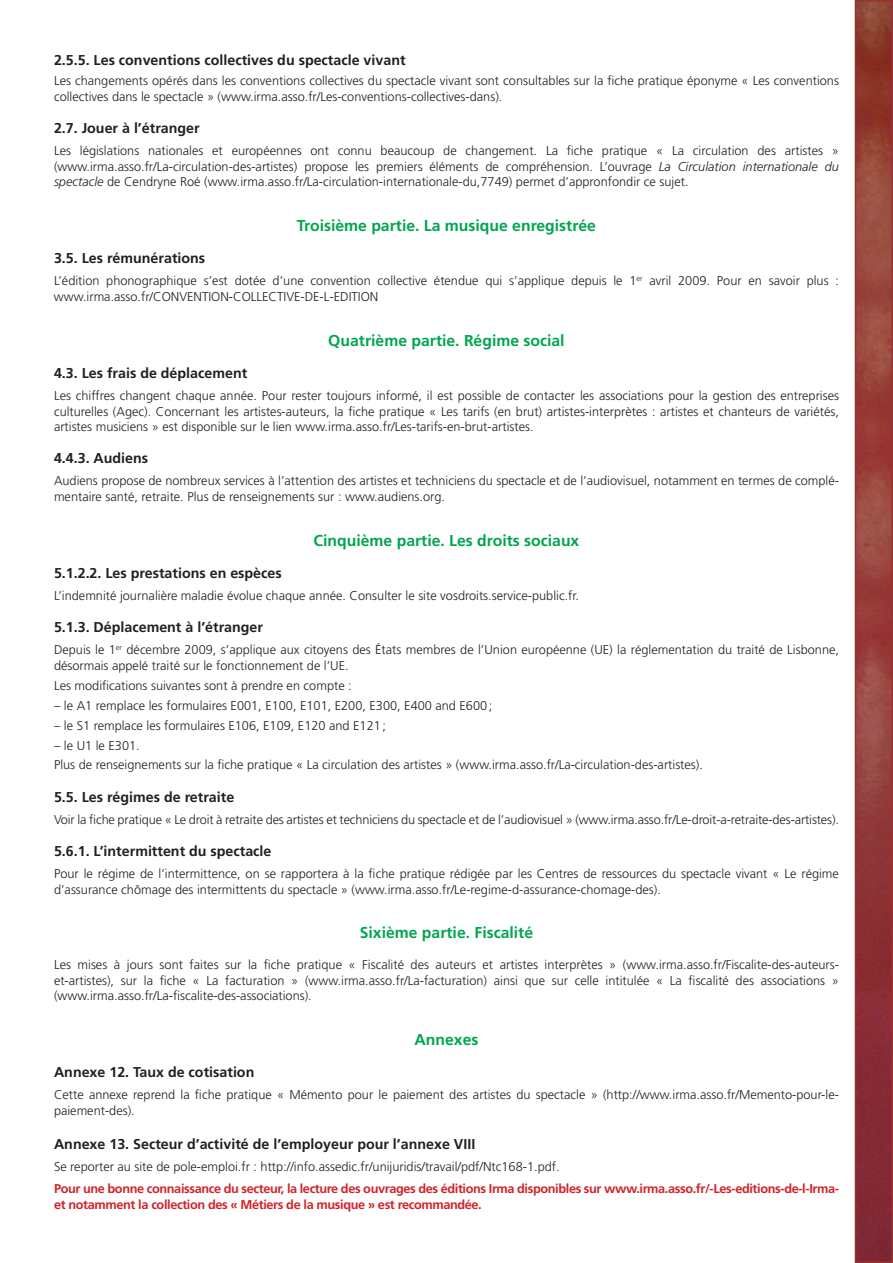
<style>
.page{position:relative;width:893px;height:1263px;background:#fff}
.page>*{position:absolute;margin:0;border:0;box-sizing:border-box;transform-origin:0 0}
.t1{font:700 15.75px "Frutiger";color:#00a54f}
.t2{font:700 14.25px "Frutiger";color:#231f20}
.t3{font:300 12.75px/15.6px "Frutiger";color:#231f20}
.t4{font:700 12.75px/15.6px "Frutiger";letter-spacing:-.03em;color:#d1232a}
.s1{font-style:italic}
</style>
<div class="page">
<img style="left:858px;top:3px;width:32px;height:1257px">
<div style="left:855px;top:0;width:38px;height:1263px;border:2px solid #973333"></div>
<p class="t2" style="left:54px;top:52px;width:353px">2.5.5. Les conventions collectives du spectacle vivant</p>
<p class="t3" style="left:54px;top:73px;width:786px">Les changements opérés dans les conventions collectives du spectacle vivant sont consultables sur la fiche pratique éponyme « Les conventions collectives dans le spectacle » (www.irma.asso.fr/Les-conventions-collectives-dans).</p>
<p class="t2" style="left:54px;top:120px;width:147px">2.7. Jouer à l’étranger</p>
<p class="t3" style="left:54px;top:143px;width:786px;text-align:justify">Les législations nationales et européennes ont connu beaucoup de changement. La fiche pratique « La circulation des artistes » (www.irma.asso.fr/La-circulation-des-artistes) propose les premiers éléments de compréhension. L’ouvrage <span class="s1">La Circulation internationale du spectacle</span> de Cendryne Roé (www.irma.asso.fr/La-circulation-internationale-du,7749) permet d’appronfondir ce sujet.</p>
<p class="t1" style="left:297px;top:216px;width:301px">Troisième partie. La musique enregistrée</p>
<p class="t2" style="left:54px;top:250px;width:153px">3.5. Les rémunérations</p>
<p class="t3" style="left:54px;top:273px;width:786px">L’édition phonographique s’est dotée d’une convention collective étendue qui s’applique depuis le 1<sup>er</sup> avril 2009. Pour en savoir plus : www.irma.asso.fr/CONVENTION-COLLECTIVE-DE-L-EDITION</p>
<p class="t1" style="left:328px;top:331px;width:238px">Quatrième partie. Régime social</p>
<p class="t2" style="left:54px;top:365px;width:195px">4.3. Les frais de déplacement</p>
<p class="t3" style="left:54px;top:388px;width:786px;text-align:justify">Les chiffres changent chaque année. Pour rester toujours informé, il est possible de contacter les associations pour la gestion des entreprises culturelles (Agec). Concernant les artistes-auteurs, la fiche pratique « Les tarifs (en brut) artistes-interprètes : artistes et chanteurs de variétés, artistes musiciens » est disponible sur le lien www.irma.asso.fr/Les-tarifs-en-brut-artistes.</p>
<p class="t2" style="left:54px;top:450px;width:96px">4.4.3. Audiens</p>
<p class="t3" style="left:54px;top:473px;width:787px">Audiens propose de nombreux services à l’attention des artistes et techniciens du spectacle et de l’audiovisuel, notamment en termes de complé&shy;mentaire santé, retraite. Plus de renseignements sur : www.audiens.org.</p>
<p class="t1" style="left:314px;top:531px;width:267px">Cinquième partie. Les droits sociaux</p>
<p class="t2" style="left:54px;top:565px;width:229px">5.1.2.2. Les prestations en espèces</p>
<p class="t3" style="left:54px;top:588px;width:527px">L’indemnité journalière maladie évolue chaque année. Consulter le site vosdroits.service-public.fr.</p>
<p class="t2" style="left:54px;top:619px;width:211px">5.1.3. Déplacement à l’étranger</p>
<p class="t3" style="left:54px;top:642px;width:786px">Depuis le 1<sup>er</sup> décembre 2009, s’applique aux citoyens des États membres de l’Union européenne (UE) la réglementation du traité de Lisbonne, désormais appelé traité sur le fonctionnement de l’UE.</p>
<p class="t3" style="left:54px;top:678px;width:299px">Les modifications suivantes sont à prendre en compte :</p>
<p class="t3" style="left:54px;top:698px;width:440px">– le A1 remplace les formulaires E001, E100, E101, E200, E300, E400 and E600;</p>
<p class="t3" style="left:54px;top:717px;width:334px">– le S1 remplace les formulaires E106, E109, E120 and E121;</p>
<p class="t3" style="left:54px;top:735px;width:650px;line-height:20px">– le U1 le E301.<br>Plus de renseignements sur la fiche pratique « La circulation des artistes » (www.irma.asso.fr/La-circulation-des-artistes).</p>
<p class="t2" style="left:54px;top:788px;width:182px">5.5. Les régimes de retraite</p>
<p class="t3" style="left:54px;top:811px;width:786px">Voir la fiche pratique « Le droit à retraite des artistes et techniciens du spectacle et de l’audiovisuel » (www.irma.asso.fr/Le-droit-a-retraite-des-artistes).</p>
<p class="t2" style="left:54px;top:843px;width:219px">5.6.1. L’intermittent du spectacle</p>
<p class="t3" style="left:54px;top:866px;width:786px">Pour le régime de l’intermittence, on se rapportera à la fiche pratique rédigée par les Centres de ressources du spectacle vivant « Le régime d’assurance chômage des intermittents du spectacle » (www.irma.asso.fr/Le-regime-d-assurance-chomage-des).</p>
<p class="t1" style="left:360px;top:924px;width:175px">Sixième partie. Fiscalité</p>
<p class="t3" style="left:54px;top:957px;width:786px;text-align:justify">Les mises à jours sont faites sur la fiche pratique « Fiscalité des auteurs et artistes interprètes » (www.irma.asso.fr/Fiscalite-des-auteurs&shy;et-artistes), sur la fiche « La facturation » (www.irma.asso.fr/La-facturation) ainsi que sur celle intitulée « La fiscalité des associations » (www.irma.asso.fr/La-fiscalite-des-associations).</p>
<p class="t1" style="left:415px;top:1030px;width:65px">Annexes</p>
<p class="t2" style="left:54px;top:1064px;width:202px">Annexe 12. Taux de cotisation</p>
<p class="t3" style="left:54px;top:1087px;width:786px">Cette annexe reprend la fiche pratique « Mémento pour le paiement des artistes du spectacle » (http://www.irma.asso.fr/Memento-pour-le&shy;paiement-des).</p>
<p class="t2" style="left:54px;top:1136px;width:423px">Annexe 13. Secteur d’activité de l’employeur pour l’annexe VIII</p>
<p class="t3" style="left:54px;top:1159px;width:507px">Se reporter au site de pole-emploi.fr : http://info.assedic.fr/unijuridis/travail/pdf/Ntc168-1.pdf.</p>
<p class="t4" style="left:54px;top:1181px;width:786px">Pour une bonne connaissance du secteur, la lecture des ouvrages des éditions Irma disponibles sur www.irma.asso.fr/-Les-editions-de-l-Irma&shy;et notamment la collection des « Métiers de la musique » est recommandée.</p>
</div>
